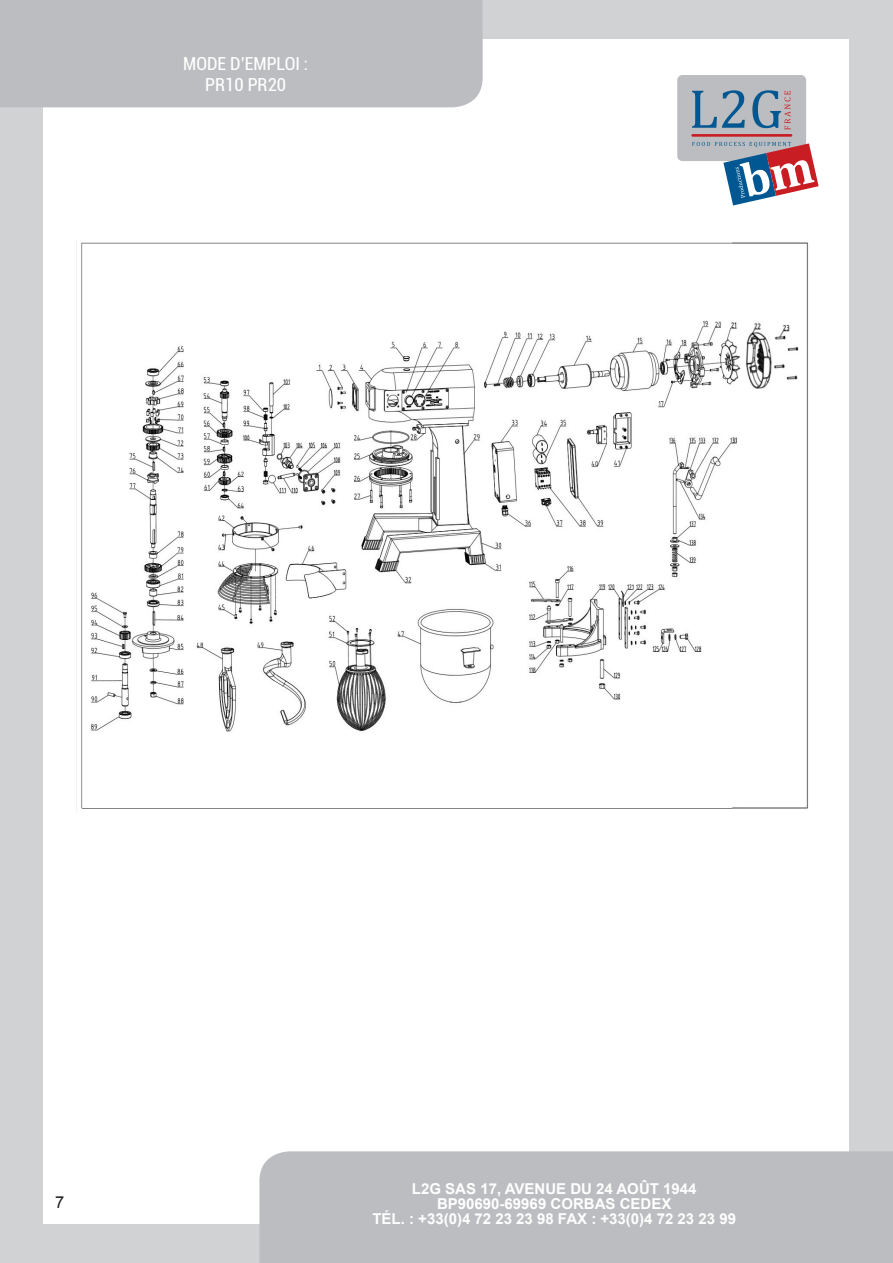
<style>
.page{position:relative;width:893px;height:1263px;background:#d1d2d4}
.page>*{position:absolute;margin:0;border:0;box-sizing:border-box;transform-origin:0 0}
.t1{font:condensed 18px/21px "Roboto";color:#fff;text-align:center}
.t2{font:16.5px "Arial";color:#231f20}
.t3{font:700 15px/15px "Arial";color:#fff;text-align:center}
</style>
<div class="page">
<div style="left:44px;top:39px;width:805px;height:1185px;background:#fff"></div>
<div style="left:0;top:0;width:483px;height:107px;background:#bcbdc0"></div>
<div style="left:259px;top:1151px;width:634px;height:112px;background:#bcbdc0"></div>
<div style="left:677px;top:75px;width:129px;height:86px;background:#bcbdc0;border-radius:5px"></div>
<svg style="left:692px;top:90px;width:53px;height:38px"></svg>
<svg style="left:752px;top:90px;width:38px;height:40px"></svg>
<hr style="left:691px;top:134px;width:101px;height:3px;background:#c81d23">
<svg style="left:692px;top:142px;width:127px;height:63px"></svg>
<img style="left:76px;top:240px;width:733px;height:573px">
<p class="t1" style="left:183px;top:52px;width:126px">MODE D’EMPLOI :<br>PR10 PR20</p>
<p class="t2" style="left:55px;top:1191px;width:11px">7</p>
<p class="t3" style="left:372px;top:1181px;width:365px">L2G SAS 17, AVENUE DU 24 AOÛT 1944<br>BP90690-69969 CORBAS CEDEX<br>TÉL. : +33(0)4 72 23 23 98 FAX : +33(0)4 72 23 23 99</p>
</div>
